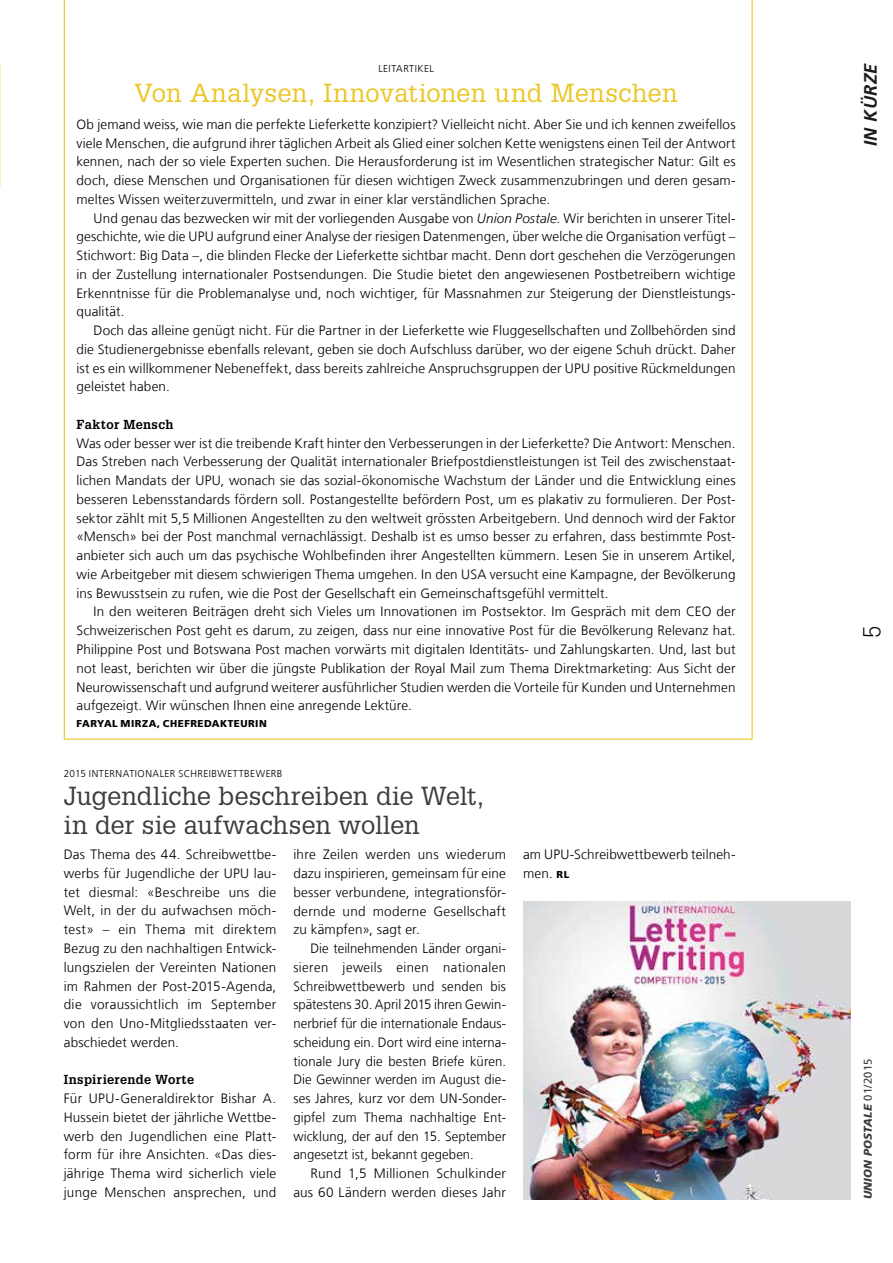
<style>
.page{position:relative;width:893px;height:1263px;background:#fff}
.page>*{position:absolute;margin:0;border:0;box-sizing:border-box;transform-origin:0 0}
.t1{font:25.5px/28.5px "Glypha LT Std";color:#3c3c3b}
.t2{font:25.5px "Glypha LT Std";letter-spacing:.01em;color:#ecc625}
.t3{font:300 24px "Glypha LT Std";color:#000}
.t4{font:italic 700 18px "Frutiger LT Com";color:#1b1b1a}
.t5{font:300 13.5px/18.8px "Frutiger LT Com";letter-spacing:.015em;color:#000;text-align:justify}
.t6{font:700 12.75px "Glypha LT Std";letter-spacing:.03em;color:#000}
.t7{font:italic 900 11.25px "Frutiger LT Com";color:#3c3c3b}
.t8{font:300 10.05px "Frutiger LT Com";letter-spacing:.05em;color:#000}
.t9{font:900 10.05px "Frutiger LT Com";letter-spacing:.045em;color:#000}
.s1{font-style:italic}
.s2{font-weight:900;font-size:10.05px}
.s3{font-weight:400;font-style:normal}
</style>
<div class="page">
<svg style="left:64px;top:0;width:689px;height:740px"></svg>
<img style="left:523px;top:901px;width:327px;height:298px">
<p class="t8" style="left:378px;top:63px;width:57px">LEITARTIKEL</p>
<h1 class="t2" style="left:135px;top:78px;width:544px">Von Analysen, Innovationen und Menschen</h1>
<p class="t5" style="left:77px;top:115px;width:661px">Ob jemand weiss, wie man die perfekte Lieferkette konzipiert? Vielleicht nicht. Aber Sie und ich kennen zweifellos viele Menschen, die aufgrund ihrer täglichen Arbeit als Glied einer solchen Kette wenigstens einen Teil der Antwort kennen, nach der so viele Experten suchen. Die Herausforderung ist im Wesentlichen strategischer Natur: Gilt es doch, diese Menschen und Organisationen für diesen wichtigen Zweck zusammenzubringen und deren gesam&shy;meltes Wissen weiterzuvermitteln, und zwar in einer klar verständlichen Sprache.</p>
<p class="t5" style="left:77px;top:209px;width:661px;text-indent:17px">Und genau das bezwecken wir mit der vorliegenden Ausgabe von <span class="s1">Union Postale</span>. Wir berichten in unserer Titel&shy;geschichte, wie die UPU aufgrund einer Analyse der riesigen Datenmengen, über welche die Organisation verfügt – Stichwort: Big Data –, die blinden Flecke der Lieferkette sichtbar macht. Denn dort geschehen die Verzögerungen in der Zustellung internationaler Postsendungen. Die Studie bietet den angewiesenen Postbetreibern wichtige Erkenntnisse für die Problemanalyse und, noch wichtiger, für Massnahmen zur Steigerung der Dienstleistungs&shy;qualität.</p>
<p class="t5" style="left:77px;top:321px;width:661px;text-indent:17px">Doch das alleine genügt nicht. Für die Partner in der Lieferkette wie Fluggesellschaften und Zollbehörden sind die Studienergebnisse ebenfalls relevant, geben sie doch Aufschluss darüber, wo der eigene Schuh drückt. Daher ist es ein willkommener Nebeneffekt, dass bereits zahlreiche Anspruchsgruppen der UPU positive Rückmeldungen geleistet haben.</p>
<p class="t6" style="left:77px;top:416px;width:98px">Faktor Mensch</p>
<p class="t5" style="left:77px;top:434px;width:661px">Was oder besser wer ist die treibende Kraft hinter den Verbesserungen in der Lieferkette? Die Antwort: Menschen.<br>Das Streben nach Verbesserung der Qualität internationaler Briefpostdienstleistungen ist Teil des zwischenstaat&shy;lichen Mandats der UPU, wonach sie das sozial-ökonomische Wachstum der Länder und die Entwicklung eines besseren Lebensstandards fördern soll. Postangestellte befördern Post, um es plakativ zu formulieren. Der Post&shy;sektor zählt mit 5,5 Millionen Angestellten zu den weltweit grössten Arbeitgebern. Und dennoch wird der Faktor «Mensch» bei der Post manchmal vernachlässigt. Deshalb ist es umso besser zu erfahren, dass bestimmte Post&shy;anbieter sich auch um das psychische Wohlbefinden ihrer Angestellten kümmern. Lesen Sie in unserem Artikel, wie Arbeitgeber mit diesem schwierigen Thema umgehen. In den USA versucht eine Kampagne, der Bevölkerung ins Bewusstsein zu rufen, wie die Post der Gesellschaft ein Gemeinschaftsgefühl vermittelt.</p>
<p class="t5" style="left:77px;top:602px;width:661px;text-indent:17px">In den weiteren Beiträgen dreht sich Vieles um Innovationen im Postsektor. Im Gespräch mit dem CEO der Schweizerischen Post geht es darum, zu zeigen, dass nur eine innovative Post für die Bevölkerung Relevanz hat.<br>Philippine Post und Botswana Post machen vorwärts mit digitalen Identitäts- und Zahlungskarten. Und, last but not least, berichten wir über die jüngste Publikation der Royal Mail zum Thema Direktmarketing: Aus Sicht der Neurowissenschaft und aufgrund weiterer ausführlicher Studien werden die Vorteile für Kunden und Unternehmen aufgezeigt. Wir wünschen Ihnen eine anregende Lektüre.</p>
<p class="t9" style="left:77px;top:717px;width:192px">FARYAL MIRZA, CHEFREDAKTEURIN</p>
<p class="t8" style="left:64px;top:767px;width:220px">2015 INTERNATIONALER SCHREIBWETTBEWERB</p>
<h1 class="t1" style="left:64px;top:781px;width:422px">Jugendliche beschreiben die Welt, in der sie aufwachsen wollen</h1>
<p class="t5" style="left:64px;top:845px;width:214px">Das Thema des 44. Schreibwettbe&shy;werbs für Jugendliche der UPU lau&shy;tet diesmal: «Beschreibe uns die Welt, in der du aufwachsen möch&shy;test» – ein Thema mit direktem Bezug zu den nachhaltigen Entwick&shy;lungszielen der Vereinten Nationen im Rahmen der Post-2015-Agenda, die voraussichtlich im September von den Uno-Mitgliedsstaaten ver&shy;abschiedet werden.</p>
<p class="t6" style="left:64px;top:1072px;width:132px">Inspirierende Worte</p>
<p class="t5" style="left:64px;top:1089px;width:214px">Für UPU-Generaldirektor Bishar A.<br>Hussein bietet der jährliche Wettbe&shy;werb den Jugendlichen eine Platt&shy;form für ihre Ansichten. «Das dies&shy;jährige Thema wird sicherlich viele junge Menschen ansprechen, und</p>
<p class="t5" style="left:293px;top:845px;width:214px">ihre Zeilen werden uns wiederum dazu inspirieren, gemeinsam für eine besser verbundene, integrationsför&shy;dernde und moderne Gesellschaft zu kämpfen», sagt er.</p>
<p class="t5" style="left:293px;top:939px;width:214px;text-indent:17px">Die teilnehmenden Länder organi&shy;sieren jeweils einen nationalen Schreibwettbewerb und senden bis spätestens 30. April 2015 ihren Gewin&shy;nerbrief für die internationale Endaus&shy;scheidung ein. Dort wird eine interna&shy;tionale Jury die besten Briefe küren.<br>Die Gewinner werden im August die&shy;ses Jahres, kurz vor dem UN-Sonder&shy;gipfel zum Thema nachhaltige Ent&shy;wicklung, der auf den 15. September angesetzt ist, bekannt gegeben.</p>
<p class="t5" style="left:293px;top:1164px;width:214px;text-align:right">Rund 1,5 Millionen Schulkinder aus 60 Ländern werden dieses Jahr</p>
<p class="t5" style="left:523px;top:845px;width:214px">am UPU-Schreibwettbewerb teilneh&shy;men. <span class="s2">RL</span></p>
<h3 class="t4" style="left:860px;top:146px;width:84px;rotate:-90deg">IN KÜRZE</h3>
<h2 class="t3" style="left:858px;top:637px;width:13px;rotate:-90deg">5</h2>
<p class="t7" style="left:861px;top:1199px;width:142px;rotate:-90deg">UNION POSTALE <span class="s3">01/2015</span></p>
</div>
